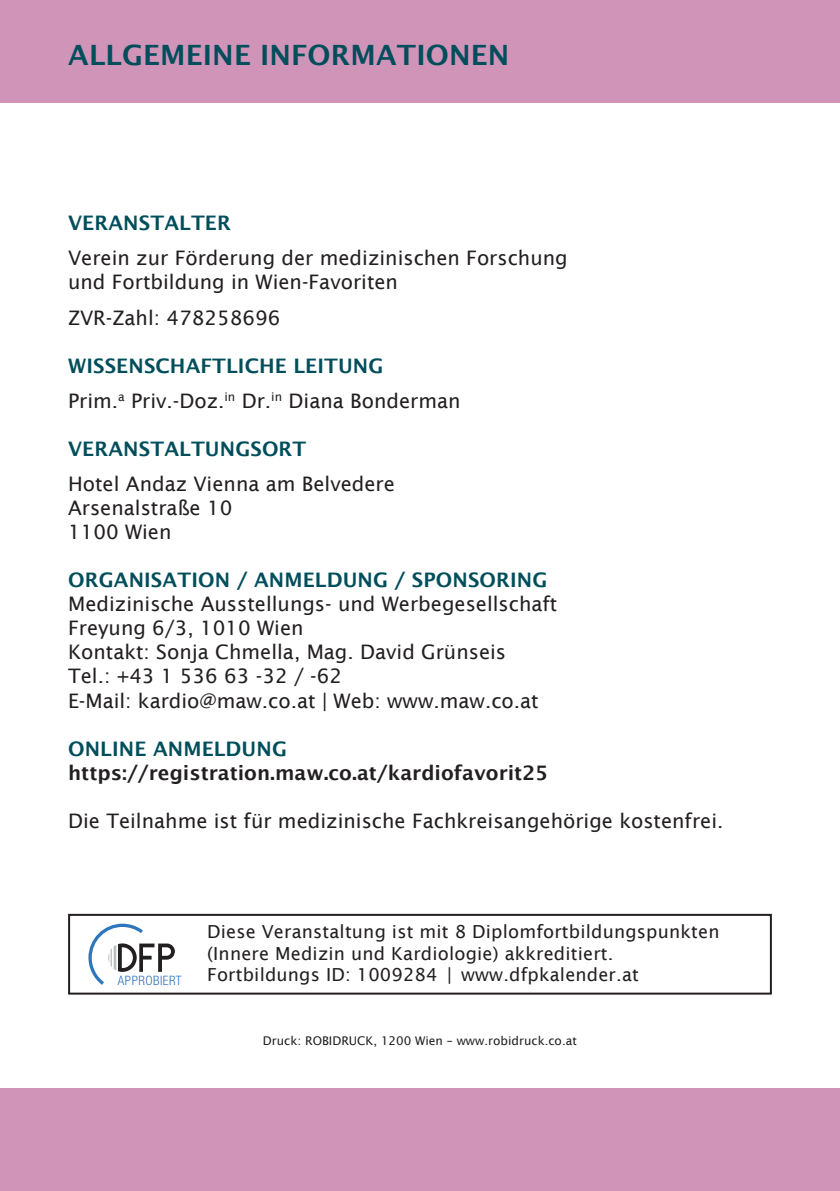
<style>
.page{position:relative;width:840px;height:1191px;background:#fff}
.page>*{position:absolute;margin:0;border:0;box-sizing:border-box;transform-origin:0 0}
.t1{font:600 28px "Lucida Sans";letter-spacing:.005em;color:#004e5b}
.t2{font:20px/24px "Lucida Sans";color:#231f20}
.t3{font:600 20px "Lucida Sans";letter-spacing:.005em;color:#004e5b}
.t4{font:600 20px "Lucida Sans";color:#231f20}
.t5{font:18px/21.6px "Lucida Sans";letter-spacing:.01em;color:#231f20}
.t6{font:300 condensed 13px "Helvetica Neue LT Std";letter-spacing:.04em;color:#2e76bc}
.t7{font:12px "Lucida Sans";color:#231f20}
</style>
<div class="page">
<div style="left:0;top:1089px;width:839px;height:102px;background:#d194b9"></div>
<div style="left:0;top:0;width:839px;height:102px;background:#d194b9"></div>
<div style="left:68px;top:914px;width:703px;height:80px;border:2px solid #231f20"></div>
<svg style="left:88px;top:923px;width:87px;height:61px"></svg>
<p class="t1" style="left:68px;top:44px;width:442px">ALLGEMEINE INFORMATIONEN</p>
<p class="t3" style="left:68px;top:214px;width:164px">VERANSTALTER</p>
<p class="t2" style="left:68px;top:246px;width:501px">Verein zur Förderung der medizinischen Forschung und Fortbildung in Wien-Favoriten</p>
<p class="t2" style="left:68px;top:305px;width:214px">ZVR-Zahl: 478258696</p>
<p class="t3" style="left:68px;top:357px;width:316px">WISSENSCHAFTLICHE LEITUNG</p>
<p class="t2" style="left:68px;top:388px;width:394px">Prim.<sup>a</sup> Priv.-Doz.<sup>in</sup> Dr.<sup>in</sup> Diana Bonderman</p>
<p class="t3" style="left:68px;top:441px;width:239px">VERANSTALTUNGSORT</p>
<p class="t2" style="left:68px;top:472px;width:328px">Hotel Andaz Vienna am Belvedere<br>Arsenalstraße 10<br>1100 Wien</p>
<p class="t3" style="left:68px;top:572px;width:480px">ORGANISATION / ANMELDUNG / SPONSORING</p>
<p class="t2" style="left:68px;top:592px;width:490px">Medizinische Ausstellungs- und Werbegesellschaft Freyung 6/3, 1010 Wien<br>Kontakt: Sonja Chmella, Mag. David Grünseis<br>Tel.: +43 1 536 63 -32 / -62<br>E-Mail: kardio@maw.co.at | Web: www.maw.co.at</p>
<p class="t3" style="left:68px;top:740px;width:220px">ONLINE ANMELDUNG</p>
<p class="t4" style="left:68px;top:764px;width:481px">https://registration.maw.co.at/kardiofavorit25</p>
<p class="t2" style="left:68px;top:808px;width:656px">Die Teilnahme ist für medizinische Fachkreisangehörige kostenfrei.</p>
<p class="t5" style="left:207px;top:920px;width:513px">Diese Veranstaltung ist mit 8 Diplomfortbildungspunkten (Innere Medizin und Kardiologie) akkreditiert.</p>
<p class="t6" style="left:118px;top:972px;width:65px">APPROBIERT</p>
<p class="t5" style="left:207px;top:964px;width:433px">Fortbildungs ID: 1009284 | www.dfpkalender.at</p>
<p class="t7" style="left:263px;top:1033px;width:315px">Druck: ROBIDRUCK, 1200 Wien – www.robidruck.co.at</p>
</div>
